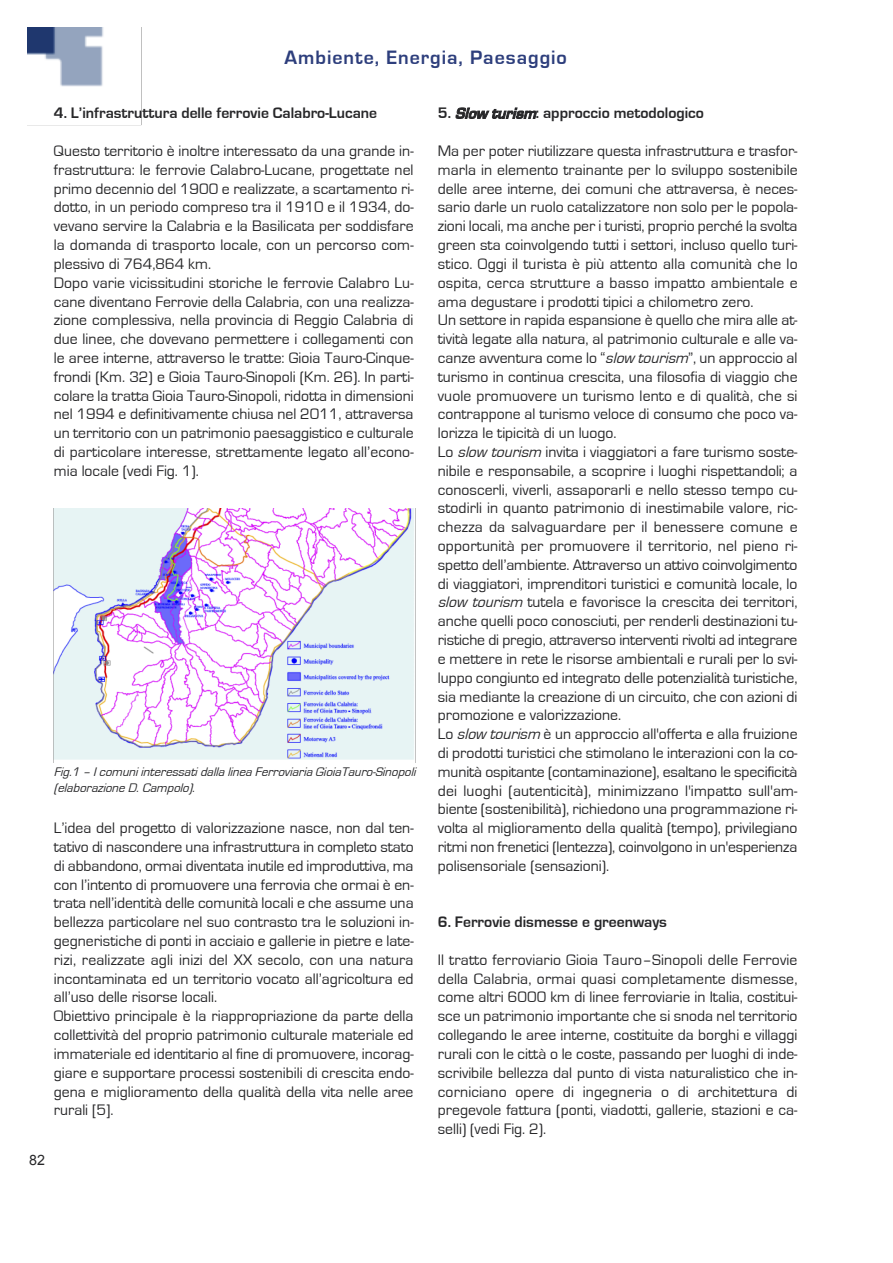
<style>
.page{position:relative;width:893px;height:1263px;background:#fff}
.page>*{position:absolute;margin:0;border:0;box-sizing:border-box;transform-origin:0 0}
.t1{font:700 19.95px "Eurostile";letter-spacing:.05em;color:#2d3e7c}
.t2{font:15.75px/18.8px "Eurostile";color:#272729}
.t3{font:700 15.75px "Eurostile";color:#272729}
.t4{font:14.25px "Arial";color:#272729}
.t5{font:italic 12.9px/15.5px "Eurostile";color:#272729}
.s1{font-style:italic}
</style>
<div class="page">
<img style="left:27px;top:27px;width:115px;height:99px">
<img style="left:54px;top:508px;width:360px;height:252px">
<p class="t1" style="left:284px;top:48px;width:284px">Ambiente, Energia, Paesaggio</p>
<p class="t3" style="left:54px;top:106px;width:325px">4. L’infrastruttura delle ferrovie Calabro-Lucane</p>
<p class="t2" style="left:54px;top:142px;width:361px">Questo territorio è inoltre interessato da una grande in&shy;frastruttura: le ferrovie Calabro-Lucane, progettate nel primo decennio del 1900 e realizzate, a scartamento ri&shy;dotto, in un periodo compreso tra il 1910 e il 1934, do&shy;vevano servire la Calabria e la Basilicata per soddisfare la domanda di trasporto locale, con un percorso com&shy;plessivo di 764,864 km.<br>Dopo varie vicissitudini storiche le ferrovie Calabro Lu&shy;cane diventano Ferrovie della Calabria, con una realizza&shy;zione complessiva, nella provincia di Reggio Calabria di due linee, che dovevano permettere i collegamenti con le aree interne, attraverso le tratte: Gioia Tauro-Cinque&shy;frondi (Km. 32) e Gioia Tauro-Sinopoli (Km. 26). In parti&shy;colare la tratta Gioia Tauro-Sinopoli, ridotta in dimensioni nel 1994 e definitivamente chiusa nel 2011, attraversa un territorio con un patrimonio paesaggistico e culturale di particolare interesse, strettamente legato all’econo&shy;mia locale (vedi Fig. 1).</p>
<p class="t5" style="left:54px;top:765px;width:366px">Fig.1 – Icomuniinteressatidalla linea Ferroviaria GioiaTauro-Sinopoli (elaborazione D.Campolo).</p>
<p class="t2" style="left:54px;top:819px;width:361px">L’idea del progetto di valorizzazione nasce, non dal ten&shy;tativo di nascondere una infrastruttura in completo stato di abbandono, ormai diventata inutile ed improduttiva, ma con l’intento di promuovere una ferrovia che ormai è en&shy;trata nell’identità delle comunità locali e che assume una bellezza particolare nel suo contrasto tra le soluzioni in&shy;gegneristiche di ponti in acciaio e gallerie in pietre e late&shy;rizi, realizzate agli inizi del XX secolo, con una natura incontaminata ed un territorio vocato all’agricoltura ed all’uso delle risorse locali.<br>Obiettivo principale è la riappropriazione da parte della collettività del proprio patrimonio culturale materiale ed immateriale ed identitario al fine di promuovere, incorag&shy;giare e supportare processi sostenibili di crescita endo&shy;gena e miglioramento della qualità della vita nelle aree rurali [5].</p>
<p class="t4" style="left:29px;top:1152px;width:17px">82</p>
<p class="t3" style="left:438px;top:106px;width:268px">5. <span class="s1">Slow turism</span>: approccio metodologico</p>
<p class="t2" style="left:438px;top:142px;width:361px">Ma per poter riutilizzare questa infrastruttura e trasfor&shy;marla in elemento trainante per lo sviluppo sostenibile delle aree interne, dei comuni che attraversa, è neces&shy;sario darle un ruolo catalizzatore non solo per le popola&shy;zioni locali, ma anche per i turisti, proprio perché la svolta green sta coinvolgendo tutti i settori, incluso quello turi&shy;stico. Oggi il turista è più attento alla comunità che lo ospita, cerca strutture a basso impatto ambientale e ama degustare i prodotti tipici a chilometro zero.<br>Un settore in rapida espansione è quello che mira alle at&shy;tività legate alla natura, al patrimonio culturale e alle va&shy;canze avventura come lo “<span class="s1">slow tourism</span>”, un approccio al turismo in continua crescita, una filosofia di viaggio che vuole promuovere un turismo lento e di qualità, che si contrappone al turismo veloce di consumo che poco va&shy;lorizza le tipicità di un luogo.<br>Lo <span class="s1">slow tourism</span>invita i viaggiatori a fare turismo soste&shy;nibile e responsabile, a scoprire i luoghi rispettandoli; a conoscerli, viverli, assaporarli e nello stesso tempo cu&shy;stodirli in quanto patrimonio di inestimabile valore, ric&shy;chezza da salvaguardare per il benessere comune e opportunità per promuovere il territorio, nel pieno ri&shy;spetto dell’ambiente. Attraverso un attivo coinvolgimento di viaggiatori, imprenditori turistici e comunità locale, lo <span class="s1">slow tourism</span>tutela e favorisce la crescita dei territori, anche quelli poco conosciuti, per renderli destinazioni tu&shy;ristiche di pregio, attraverso interventi rivolti ad integrare e mettere in rete le risorse ambientali e rurali per lo svi&shy;luppo congiunto ed integrato delle potenzialità turistiche, sia mediante la creazione di un circuito, che con azioni di promozione e valorizzazione.<br>Lo <span class="s1">slow tourism</span>è un approccio all'offerta e alla fruizione di prodotti turistici che stimolano le interazioni con la co&shy;munità ospitante (contaminazione), esaltano le specificità dei luoghi (autenticità), minimizzano l'impatto sull'am&shy;biente (sostenibilità), richiedono una programmazione ri&shy;volta al miglioramento della qualità (tempo), privilegiano ritmi non frenetici (lentezza), coinvolgono in un'esperienza polisensoriale (sensazioni).</p>
<p class="t3" style="left:438px;top:915px;width:231px">6. Ferrovie dismesse e greenways</p>
<p class="t2" style="left:438px;top:951px;width:361px;text-align:justify">Il tratto ferroviario Gioia Tauro–Sinopoli delle Ferrovie della Calabria, ormai quasi completamente dismesse, come altri 6000 km di linee ferroviarie in Italia, costitui&shy;sce un patrimonio importante che si snoda nel territorio collegando le aree interne, costituite da borghi e villaggi rurali con le città o le coste, passando per luoghi di inde&shy;scrivibile bellezza dal punto di vista naturalistico che in&shy;corniciano opere di ingegneria o di architettura di pregevole fattura (ponti, viadotti, gallerie, stazioni e ca&shy;selli) (vedi Fig. 2).</p>
</div>
